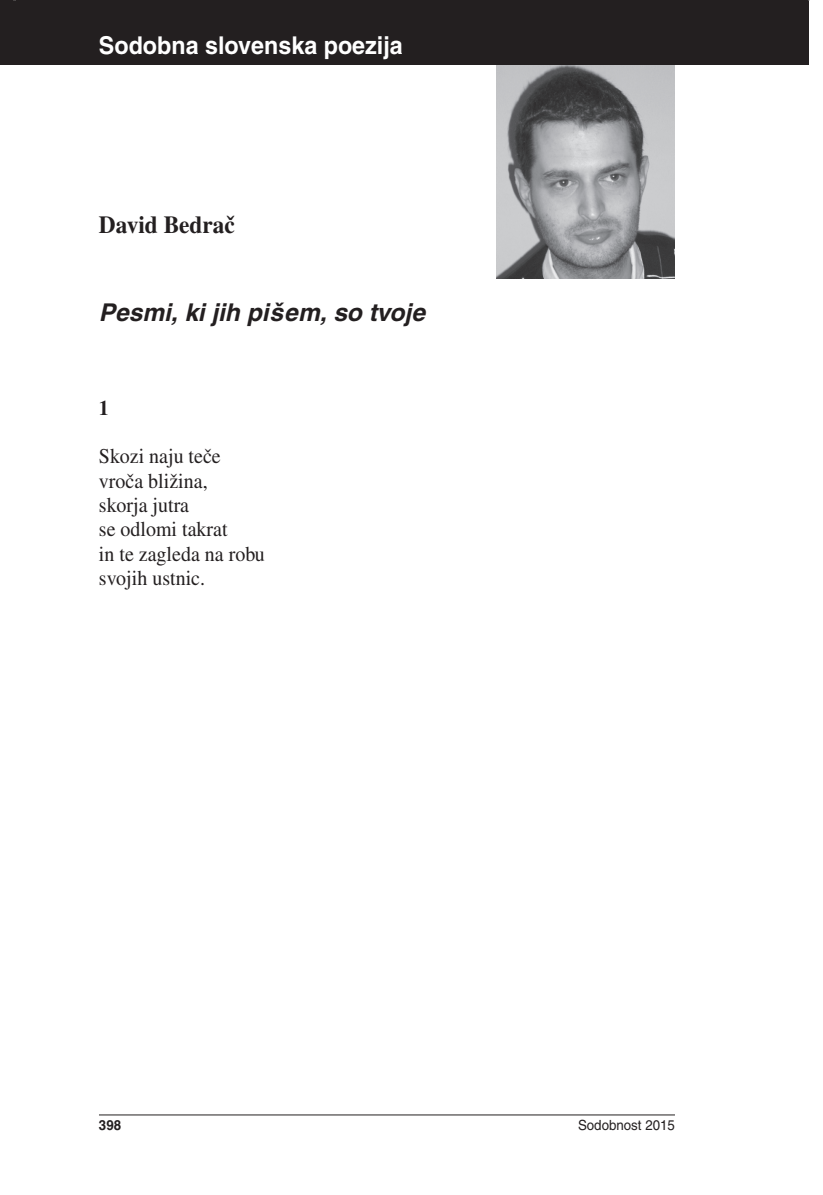
<style>
.page{position:relative;width:823px;height:1195px;background:#fff}
.page>*{position:absolute;margin:0;border:0;box-sizing:border-box;transform-origin:0 0}
.t1{font:italic 700 24.5px "SS Helvetica";color:#231f20}
.t2{font:700 24.5px "SS Helvetica";color:#fff;scale:.95 1}
.t3{font:700 24.5px "SS Times";color:#231f20;scale:.95 1}
.t4{font:21px/24.3px "SS Times";color:#231f20;scale:.95 1}
.t5{font:700 21px "SS Times";color:#231f20;scale:.95 1}
.t6{font:14px "SS Helvetica";color:#231f20;scale:.95 1}
.t7{font:700 14px "SS Helvetica";color:#231f20;scale:.95 1}
</style>
<div class="page">
<img style="left:496px;top:65px;width:178px;height:213px">
<div style="left:0;top:0;width:808px;height:65px;background:#231f20"></div>
<hr style="left:99px;top:1114px;width:575px;height:1px;background:#231f20">
<p class="t2" style="left:99px;top:30px;width:321px">Sodobna slovenska poezija</p>
<p class="t3" style="left:99px;top:210px;width:144px">David Bedra~</p>
<p class="t1" style="left:99px;top:297px;width:327px">Pesmi, ki jih pi{em, so tvoje</p>
<p class="t5" style="left:99px;top:395px;width:12px">1</p>
<p class="t4" style="left:99px;top:444px;width:176px">Skozi naju te~e vro~a bli`ina,<br>skorja jutra<br>se odlomi takrat<br>in te zagleda na robu svojih ustnic.</p>
<p class="t7" style="left:99px;top:1116px;width:25px">398</p>
<p class="t6" style="left:577px;top:1117px;width:103px">Sodobnost 2015</p>
</div>
